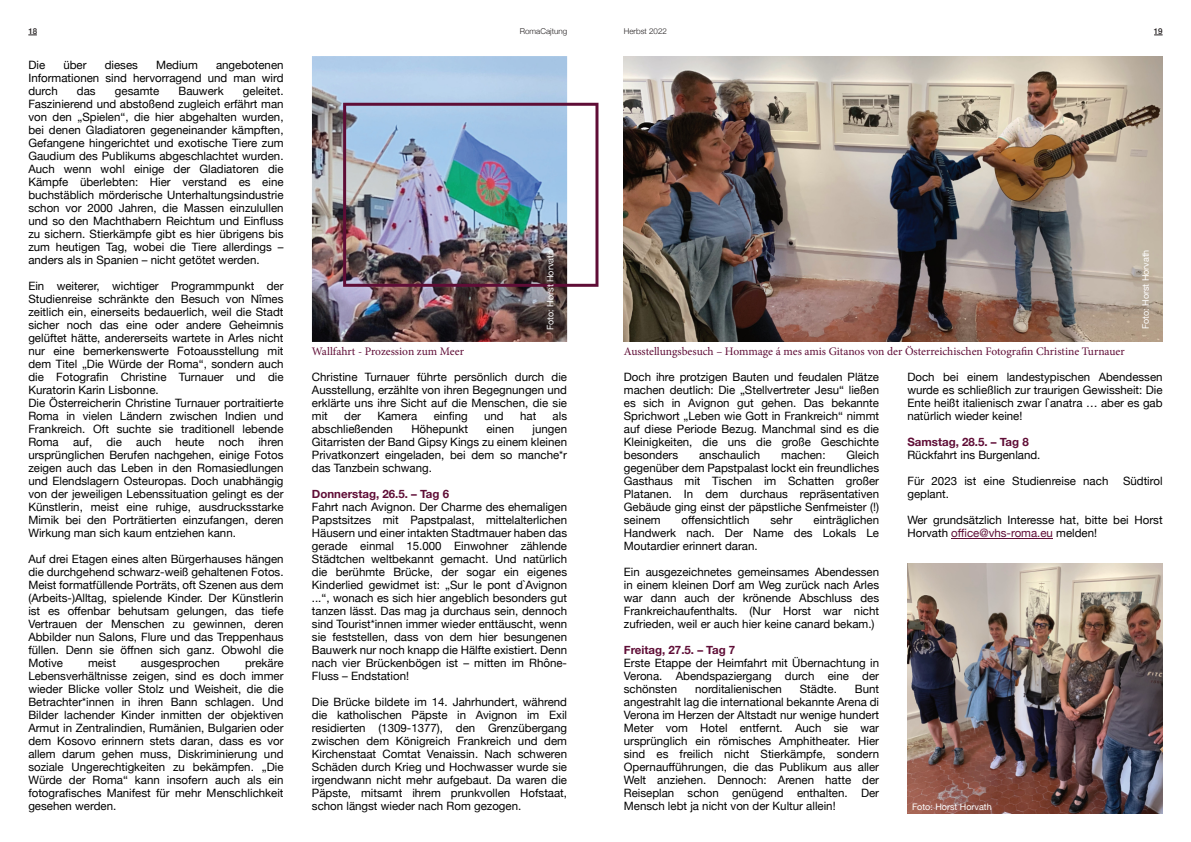
<style>
.page{position:relative;width:1191px;height:842px;background:#fff}
.page>*{position:absolute;margin:0;border:0;box-sizing:border-box;transform-origin:0 0}
.t1{font:11.5px/13px "Helvetica Neue";color:#000;text-align:justify}
.t2{font:11.5px "Minion Pro";letter-spacing:-.005em;color:#5f0d36}
.t3{font:700 11.5px "Helvetica Neue";color:#5f0d36}
.t4{font:9px "Helvetica Neue";color:#fff}
.t5{font:300 8px "Helvetica Neue";color:#231f20}
.t6{font:500 8px "Helvetica Neue";color:#231f20}
.s1{color:#5f0d36}
</style>
<div class="page">
<hr style="left:951px;top:538px;width:102px;height:1px;background:#5f0d36">
<img style="left:624px;top:56px;width:538px;height:286px">
<img style="left:311px;top:56px;width:257px;height:286px">
<img style="left:343px;top:103px;width:255px;height:184px">
<img style="left:907px;top:563px;width:255px;height:251px">
<p class="t6" style="left:28px;top:26px;width:10px">18</p>
<p class="t5" style="left:520px;top:26px;width:49px">RomaCajtung</p>
<p class="t5" style="left:624px;top:26px;width:45px">Herbst 2022</p>
<p class="t6" style="left:1153px;top:26px;width:10px">19</p>
<p class="t1" style="left:28px;top:58px;width:18px">Die</p>
<p class="t1" style="left:63px;top:58px;width:25px">über</p>
<p class="t1" style="left:105px;top:58px;width:35px">dieses</p>
<p class="t1" style="left:156px;top:58px;width:43px">Medium</p>
<p class="t1" style="left:28px;top:58px;width:257px;text-indent:188px">angebotenen Informationen sind hervorragend und man wird durch</p>
<p class="t1" style="left:28px;top:84px;width:257px;text-indent:214px">geleitet.<br>Faszinierend und abstoßend zugleich erfährt man von den „Spielen“, die hier abgehalten wurden, bei denen Gladiatoren gegeneinander kämpften, Gefangene hingerichtet und exotische Tiere zum Gaudium des Publikums abgeschlachtet wurden.<br>Auch wenn wohl einige der Gladiatoren die Kämpfe überlebten: Hier verstand es eine buchstäblich mörderische Unterhaltungsindustrie schon vor 2000 Jahren, die Massen einzulullen und so den Machthabern Reichtum und Einfluss zu sichern. Stierkämpfe gibt es hier übrigens bis zum heutigen Tag, wobei die Tiere allerdings – anders als in Spanien – nicht getötet werden.</p>
<p class="t1" style="left:28px;top:279px;width:257px;text-align:left">Ein weiterer, wichtiger Programmpunkt der Studienreise schränkte den Besuch von Nîmes zeitlich ein, einerseits bedauerlich, weil die Stadt sicher noch das eine oder andere Geheimnis gelüftet hätte, andererseits wartete in Arles nicht nur eine bemerkenswerte Fotoausstellung mit dem Titel „Die Würde der Roma“, sondern auch die Fotografin Christine Turnauer und die Kuratorin Karin Lisbonne.<br>Die Österreicherin Christine Turnauer portraitierte Roma in vielen Ländern zwischen Indien und Frankreich. Oft suchte sie traditionell lebende Roma auf, die auch heute noch ihren ursprünglichen Berufen nachgehen, einige Fotos zeigen auch das Leben in den Romasiedlungen und Elendslagern Osteuropas. Doch unabhängig von der jeweiligen Lebenssituation gelingt es der Künstlerin, meist eine ruhige, ausdrucksstarke Mimik bei den Porträtierten einzufangen, deren Wirkung man sich kaum entziehen kann.</p>
<p class="t1" style="left:28px;top:552px;width:257px">Auf drei Etagen eines alten Bürgerhauses hängen die durchgehend schwarz-weiß gehaltenen Fotos.<br>Meist formatfüllende Porträts, oft Szenen aus dem (Arbeits-)Alltag, spielende Kinder. Der Künstlerin ist es offenbar behutsam gelungen, das tiefe Vertrauen der Menschen zu gewinnen, deren Abbilder nun Salons, Flure und das Treppenhaus füllen. Denn sie öffnen sich ganz. Obwohl die Motive</p>
<p class="t1" style="left:77px;top:84px;width:20px">das</p>
<p class="t1" style="left:115px;top:84px;width:46px">gesamte</p>
<p class="t1" style="left:178px;top:84px;width:47px">Bauwerk</p>
<p class="t4" style="left:545px;top:330px;width:81px;rotate:-90deg">Foto: Horst Horvath</p>
<p class="t4" style="left:1140px;top:329px;width:81px;rotate:-90deg">Foto: Horst Horvath</p>
<p class="t2" style="left:312px;top:347px;width:153px">Wallfahrt - Prozession zum Meer</p>
<p class="t2" style="left:624px;top:347px;width:502px">Ausstellungsbesuch – Hommage á mes amis Gitanos von der Österreichischen Fotografin Christine Turnauer</p>
<p class="t1" style="left:312px;top:370px;width:257px">Christine Turnauer führte persönlich durch die Ausstellung, erzählte von ihren Begegnungen und erklärte uns ihre Sicht auf die Menschen, die sie mit</p>
<p class="t1" style="left:624px;top:370px;width:257px">Doch ihre protzigen Bauten und feudalen Plätze machen deutlich: Die „Stellvertreter Jesu“ ließen es sich in Avignon gut gehen. Das bekannte Sprichwort „Leben wie Gott in Frankreich“ nimmt auf diese Periode Bezug. Manchmal sind es die Kleinigkeiten, die uns die große Geschichte besonders</p>
<p class="t1" style="left:907px;top:370px;width:257px">Doch bei einem landestypischen Abendessen wurde es schließlich zur traurigen Gewissheit: Die Ente heißt italienisch zwar l`anatra … aber es gab natürlich wieder keine!</p>
<p class="t3" style="left:907px;top:435px;width:123px">Samstag, 28.5. – Tag 8</p>
<p class="t1" style="left:907px;top:448px;width:135px">Rückfahrt ins Burgenland.</p>
<p class="t1" style="left:907px;top:474px;width:202px">Für 2023 ist eine Studienreise nach</p>
<p class="t1" style="left:1123px;top:474px;width:41px">Südtirol</p>
<p class="t1" style="left:907px;top:487px;width:43px">geplant.</p>
<p class="t1" style="left:907px;top:513px;width:257px">Wer grundsätzlich Interesse hat, bitte bei Horst<br>Horvath <span class="s1">office@vhs-roma.eu</span> melden!</p>
<p class="t1" style="left:344px;top:409px;width:18px">der</p>
<p class="t1" style="left:377px;top:409px;width:41px">Kamera</p>
<p class="t1" style="left:434px;top:409px;width:36px">einfing</p>
<p class="t1" style="left:484px;top:409px;width:21px">und</p>
<p class="t1" style="left:520px;top:409px;width:18px">hat</p>
<p class="t1" style="left:552px;top:409px;width:16px">als</p>
<p class="t1" style="left:312px;top:422px;width:82px">abschließenden</p>
<p class="t1" style="left:411px;top:422px;width:58px">Höhepunkt</p>
<p class="t1" style="left:486px;top:422px;width:29px">einen</p>
<p class="t1" style="left:312px;top:422px;width:257px;text-indent:221px">jungen Gitarristen der Band Gipsy Kings zu einem kleinen Privatkonzert eingeladen, bei dem so manche*r das Tanzbein schwang.</p>
<p class="t3" style="left:312px;top:487px;width:139px">Donnerstag, 26.5. – Tag 6</p>
<p class="t1" style="left:312px;top:500px;width:257px">Fahrt nach Avignon. Der Charme des ehemaligen Papstsitzes mit Papstpalast, mittelalterlichen Häusern und einer intakten Stadtmauer haben das gerade einmal 15.000 Einwohner zählende Städtchen weltbekannt gemacht. Und natürlich die berühmte Brücke, der sogar ein eigenes Kinderlied gewidmet ist: „Sur le pont d`Avignon ...“, wonach es sich hier angeblich besonders gut tanzen lässt. Das mag ja durchaus sein, dennoch sind Tourist*innen immer wieder enttäuscht, wenn sie feststellen, dass von dem hier besungenen Bauwerk nur noch knapp die Hälfte existiert. Denn nach vier Brückenbögen ist – mitten im Rhône-Fluss – Endstation!</p>
<p class="t1" style="left:312px;top:695px;width:257px">Die Brücke bildete im 14. Jahrhundert, während die katholischen Päpste in Avignon im Exil residierten (1309-1377), den Grenzübergang zwischen dem Königreich Frankreich und dem Kirchenstaat Comtat Venaissin. Nach schweren Schäden durch Krieg und Hochwasser wurde sie irgendwann nicht mehr aufgebaut. Da waren die Päpste, mitsamt ihrem prunkvollen Hofstaat, schon längst wieder nach Rom gezogen.</p>
<p class="t1" style="left:624px;top:448px;width:257px;text-indent:223px">Gleich gegenüber dem Papstpalast lockt ein freundliches Gasthaus mit Tischen im Schatten großer Platanen. In dem durchaus repräsentativen Gebäude ging einst der päpstliche Senfmeister (!) seinem</p>
<p class="t1" style="left:699px;top:448px;width:63px">anschaulich</p>
<p class="t1" style="left:781px;top:448px;width:46px">machen:</p>
<p class="t1" style="left:681px;top:513px;width:69px">offensichtlich</p>
<p class="t1" style="left:770px;top:513px;width:24px">sehr</p>
<p class="t1" style="left:624px;top:513px;width:257px;text-indent:190px">einträglichen Handwerk nach. Der Name des Lokals Le Moutardier erinnert daran.</p>
<p class="t1" style="left:624px;top:565px;width:257px">Ein ausgezeichnetes gemeinsames Abendessen in einem kleinen Dorf am Weg zurück nach Arles war dann auch der krönende Abschluss des Frankreichaufenthalts. (Nur Horst war nicht zufrieden, weil er auch hier keine canard bekam.)</p>
<p class="t3" style="left:624px;top:643px;width:113px">Freitag, 27.5. – Tag 7</p>
<p class="t1" style="left:624px;top:656px;width:257px">Erste Etappe der Heimfahrt mit Übernachtung in Verona. Abendspaziergang durch eine der schönsten</p>
<p class="t1" style="left:28px;top:656px;width:257px;text-indent:217px">prekäre Lebensverhältnisse zeigen, sind es doch immer wieder Blicke voller Stolz und Weisheit, die die Betrachter*innen in ihren Bann schlagen. Und Bilder lachender Kinder inmitten der objektiven Armut in Zentralindien, Rumänien, Bulgarien oder dem Kosovo erinnern stets daran, dass es vor allem darum gehen muss, Diskriminierung und soziale Ungerechtigkeiten zu bekämpfen. „Die Würde der Roma“ kann insofern auch als ein fotografisches Manifest für mehr Menschlichkeit gesehen werden.</p>
<p class="t1" style="left:88px;top:656px;width:29px">meist</p>
<p class="t1" style="left:141px;top:656px;width:81px">ausgesprochen</p>
<p class="t1" style="left:695px;top:682px;width:88px">norditalienischen</p>
<p class="t1" style="left:800px;top:682px;width:39px">Städte.</p>
<p class="t1" style="left:624px;top:682px;width:257px;text-indent:231px">Bunt angestrahlt lag die international bekannte Arena di Verona im Herzen der Altstadt nur wenige hundert Meter vom Hotel entfernt. Auch sie war ursprünglich ein römisches Amphitheater. Hier sind es freilich nicht Stierkämpfe, sondern Opernaufführungen, die das Publikum aus aller Welt anziehen. Dennoch: Arenen hatte der Reiseplan schon genügend enthalten. Der Mensch lebt ja nicht von der Kultur allein!</p>
<p class="t4" style="left:912px;top:801px;width:81px">Foto: Horst Horvath</p>
</div>
